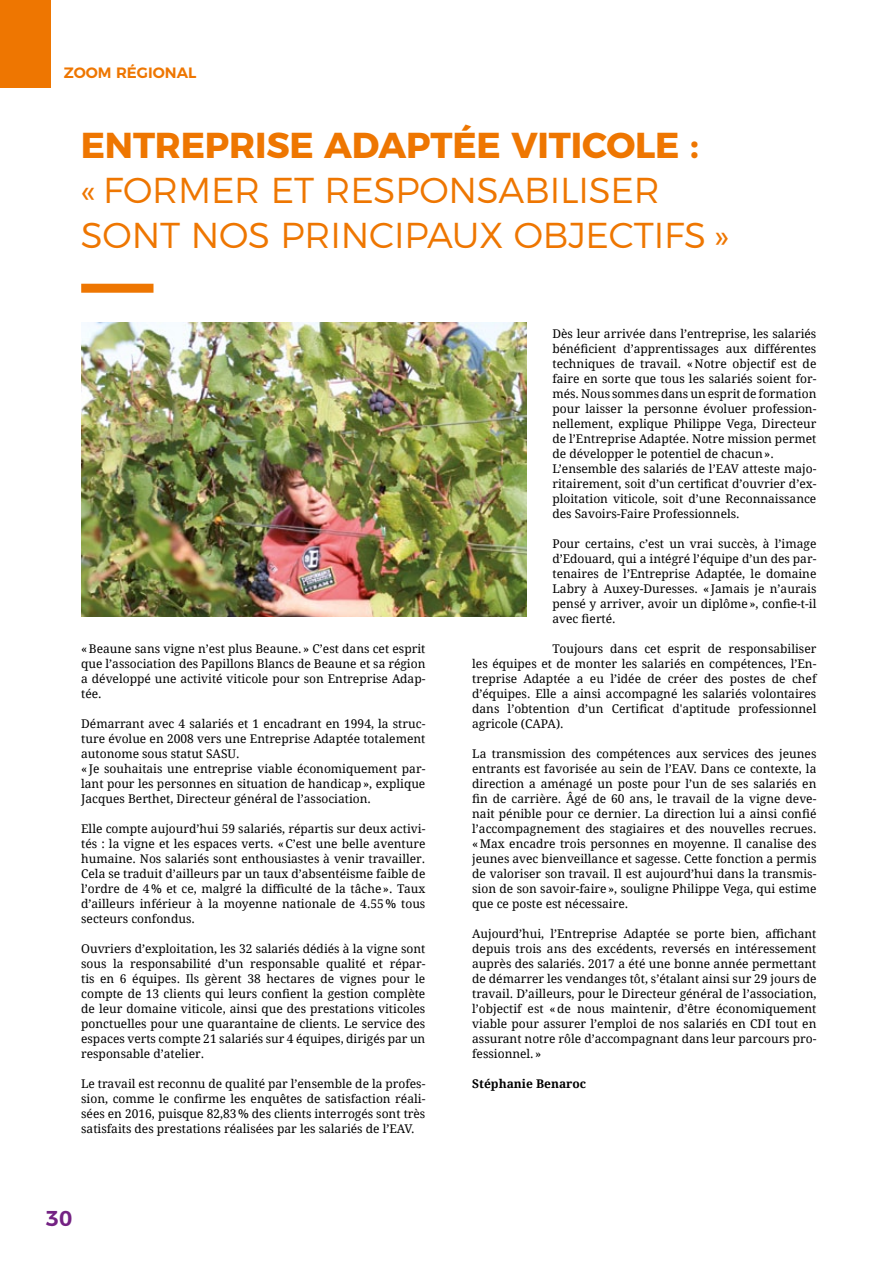
<style>
.page{position:relative;width:893px;height:1263px;background:#fff}
.page>*{position:absolute;margin:0;border:0;box-sizing:border-box;transform-origin:0 0}
.t1{font:300 36px/45px "Montserrat";letter-spacing:-.005em;color:#ee7601}
.t2{font:700 36px "Montserrat";letter-spacing:-.005em;color:#ee7601}
.t3{font:600 21.45px "Montserrat";color:#742283}
.t4{font:600 15px "Montserrat";color:#ee7601}
.t5{font:12px/15px "Droid Serif";color:#000;text-align:justify}
.t6{font:700 12px "Droid Serif";color:#000}
</style>
<div class="page">
<div style="left:0;top:0;width:50px;height:87px;background:#ee7601"></div>
<div style="left:81px;top:284px;width:72px;height:9px;background:#ee7601"></div>
<img style="left:81px;top:323px;width:446px;height:294px">
<p class="t4" style="left:64px;top:61px;width:134px">ZOOM RÉGIONAL</p>
<h1 class="t2" style="left:81px;top:115px;width:619px">ENTREPRISE ADAPTÉE VITICOLE :</h1>
<h1 class="t1" style="left:81px;top:164px;width:649px">« FORMER ET RESPONSABILISER<br>SONT NOS PRINCIPAUX OBJECTIFS »</h1>
<p class="t5" style="left:81px;top:640px;width:346px">«Beaune sans vigne n’est plus Beaune.» C’est dans cet esprit que l’association des Papillons Blancs de Beaune et sa région a développé une activité viticole pour son Entreprise Adap&shy;tée.</p>
<p class="t5" style="left:81px;top:715px;width:346px;text-align:left">Démarrant avec 4 salariés et 1 encadrant en 1994, la struc&shy;ture évolue en 2008 vers une Entreprise Adaptée totalement autonome sous statut SASU.<br>«Je souhaitais une entreprise viable économiquement par&shy;lant pour les personnes en situation de handicap», explique Jacques Berthet, Directeur général de l’association.</p>
<p class="t5" style="left:81px;top:820px;width:346px">Elle compte aujourd’hui 59 salariés, répartis sur deux activi&shy;tés : la vigne et les espaces verts. «C’est une belle aventure humaine. Nos salariés sont enthousiastes à venir travailler.<br>Cela se traduit d’ailleurs par un taux d’absentéisme faible de l’ordre de 4% et ce, malgré la difficulté de la tâche». Taux d’ailleurs inférieur à la moyenne nationale de 4.55% tous secteurs confondus.</p>
<p class="t5" style="left:81px;top:940px;width:346px">Ouvriers d’exploitation, les 32 salariés dédiés à la vigne sont sous la responsabilité d’un responsable qualité et répar&shy;tis en 6 équipes. Ils gèrent 38 hectares de vignes pour le compte de 13 clients qui leurs confient la gestion complète de leur domaine viticole, ainsi que des prestations viticoles ponctuelles pour une quarantaine de clients. Le service des espaces verts compte 21 salariés sur 4 équipes, dirigés par un responsable d’atelier.</p>
<p class="t5" style="left:81px;top:1075px;width:346px">Le travail est reconnu de qualité par l’ensemble de la profes&shy;sion, comme le confirme les enquêtes de satisfaction réali&shy;sées en 2016, puisque 82,83% des clients interrogés sont très satisfaits des prestations réalisées par les salariés de l’EAV.</p>
<h2 class="t3" style="left:46px;top:1201px;width:28px">30</h2>
<p class="t5" style="left:552px;top:325px;width:265px;text-align:left">Dès leur arrivée dans l’entreprise, les salariés bénéficient d’apprentissages aux différentes techniques de travail. «Notre objectif est de faire en sorte que tous les salariés soient for&shy;més. Nous sommes dans un esprit de formation pour laisser la personne évoluer profession&shy;nellement, explique Philippe Vega, Directeur de l’Entreprise Adaptée. Notre mission permet de développer le potentiel de chacun».<br>L’ensemble des salariés de l’EAV atteste majo&shy;ritairement, soit d’un certificat d’ouvrier d’ex&shy;ploitation viticole, soit d’une Reconnaissance des Savoirs-Faire Professionnels.</p>
<p class="t5" style="left:552px;top:535px;width:265px">Pour certains, c’est un vrai succès, à l’image d’Edouard, qui a intégré l’équipe d’un des par&shy;tenaires de l’Entreprise Adaptée, le domaine Labry à Auxey-Duresses. «Jamais je n’aurais pensé y arriver, avoir un diplôme», confie-t-il avec fierté.</p>
<p class="t5" style="left:472px;top:640px;width:346px;text-indent:80px">Toujours dans cet esprit de responsabiliser les équipes et de monter les salariés en compétences, l’En&shy;treprise Adaptée a eu l’idée de créer des postes de chef d’équipes. Elle a ainsi accompagné les salariés volontaires dans l’obtention d’un Certificat d'aptitude professionnel agricole (CAPA).</p>
<p class="t5" style="left:472px;top:745px;width:346px">La transmission des compétences aux services des jeunes entrants est favorisée au sein de l’EAV. Dans ce contexte, la direction a aménagé un poste pour l’un de ses salariés en fin de carrière. Âgé de 60 ans, le travail de la vigne deve&shy;nait pénible pour ce dernier. La direction lui a ainsi confié l’accompagnement des stagiaires et des nouvelles recrues. «Max encadre trois personnes en moyenne. Il canalise des jeunes avec bienveillance et sagesse. Cette fonction a permis de valoriser son travail. Il est aujourd’hui dans la transmis&shy;sion de son savoir-faire», souligne Philippe Vega, qui estime que ce poste est nécessaire.</p>
<p class="t5" style="left:472px;top:925px;width:346px">Aujourd’hui, l’Entreprise Adaptée se porte bien, affichant depuis trois ans des excédents, reversés en intéressement auprès des salariés. 2017 a été une bonne année permettant de démarrer les vendanges tôt, s’étalant ainsi sur 29 jours de travail. D’ailleurs, pour le Directeur général de l’association, l’objectif est «de nous maintenir, d’être économiquement viable pour assurer l’emploi de nos salariés en CDI tout en assurant notre rôle d’accompagnant dans leur parcours pro&shy;fessionnel.»</p>
<p class="t6" style="left:472px;top:1075px;width:115px">Stéphanie Benaroc</p>
</div>
